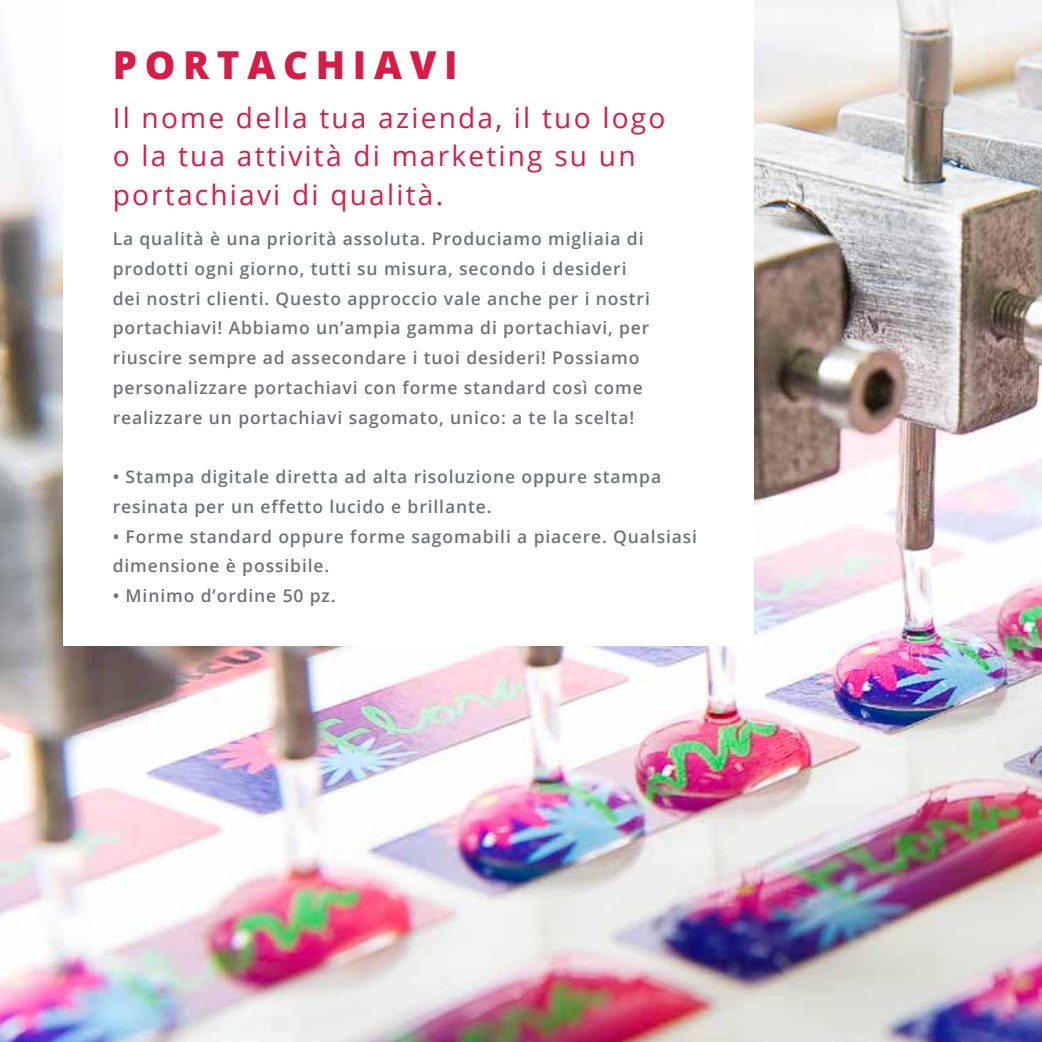
<style>
.page{position:relative;width:1042px;height:1042px;background:#fff}
.page>*{position:absolute;margin:0;border:0;box-sizing:border-box;transform-origin:0 0}
.t1{font:800 38.5px "Open Sans";letter-spacing:.2em;color:#d81c48}
.t2{font:28px/38.5px "Open Sans";letter-spacing:.08em;color:#d81c48}
.t3{font:600 17.5px/29.8px "Open Sans";letter-spacing:.05em;color:#6e7276}
</style>
<div class="page">
<img style="left:0;top:0;width:1042px;height:1042px">
<div style="left:63px;top:0;width:690px;height:645px;background:#fff"></div>
<h1 class="t1" style="left:113px;top:36px;width:346px">PORTACHIAVI</h1>
<h2 class="t2" style="left:113px;top:97px;width:554px">Il nome della tua azienda, il tuo logo o la tua attività di marketing su un portachiavi di qualità.</h2>
<p class="t3" style="left:113px;top:223px;width:539px">La qualità è una priorità assoluta. Produciamo migliaia di prodotti ogni giorno, tutti su misura, secondo i desideri dei nostri clienti. Questo approccio vale anche per i nostri portachiavi! Abbiamo un’ampia gamma di portachiavi, per riuscire sempre ad assecondare i tuoi desideri! Possiamo personalizzare portachiavi con forme standard così come realizzare un portachiavi sagomato, unico: a te la scelta!</p>
<p class="t3" style="left:113px;top:461px;width:550px">• Stampa digitale diretta ad alta risoluzione oppure stampa resinata per un effetto lucido e brillante.</p>
<p class="t3" style="left:113px;top:521px;width:586px">• Forme standard oppure forme sagomabili a piacere. Qualsiasi dimensione è possibile.</p>
<p class="t3" style="left:113px;top:580px;width:224px">• Minimo d’ordine 50 pz.</p>
</div>
